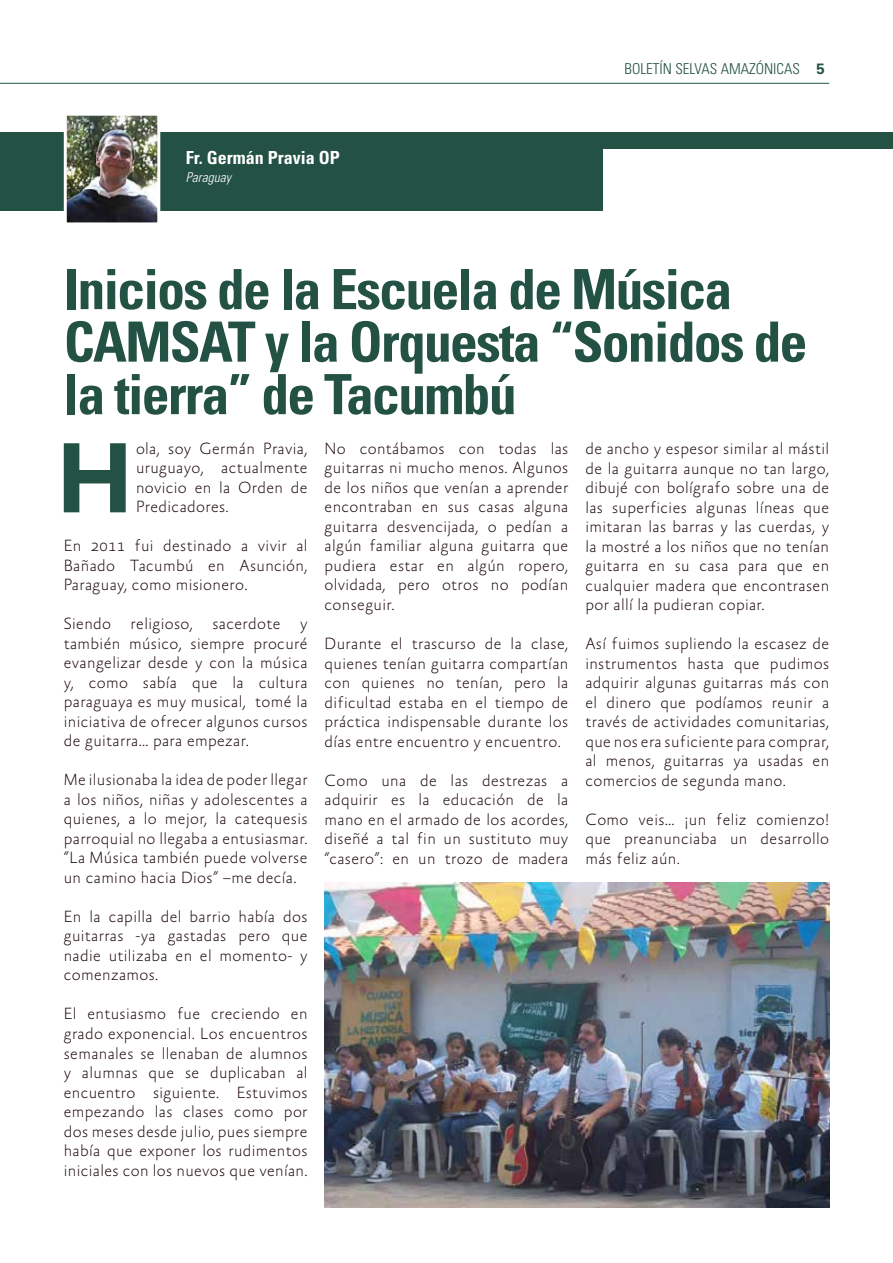
<style>
.page{position:relative;width:893px;height:1263px;background:#fff}
.page>*{position:absolute;margin:0;border:0;box-sizing:border-box;transform-origin:0 0}
.t1{font:700 101.25px "Absara Sans";color:#235144}
.t2{font:700 condensed 55.5px/52.5px "Univers LT Std";letter-spacing:-.03em;color:#235144}
.t3{font:700 condensed 18px "Univers LT Std";color:#fff}
.t4{font:100 16.5px/19.5px "Absara Sans";letter-spacing:.02em;color:#1d0809;text-align:justify}
.t5{font:300 condensed 15px "Univers LT Std";color:#235144}
.t6{font:italic 300 condensed 13.5px "Univers LT Std";color:#fff}
.s1{font-weight:700;font-stretch:normal}
</style>
<div class="page">
<hr style="left:0;top:83px;width:829px;height:1px;background:#235144">
<div style="left:0;top:133px;width:893px;height:16px;background:#235144"></div>
<div style="left:0;top:133px;width:603px;height:78px;background:#235144"></div>
<img style="left:68px;top:117px;width:88px;height:104px">
<div style="left:64px;top:113px;width:96px;height:112px;border:3px solid #fff"></div>
<img style="left:325px;top:883px;width:504px;height:325px">
<p class="t3" style="left:186px;top:147px;width:155px">Fr. Germán Pravia OP</p>
<p class="t6" style="left:186px;top:170px;width:46px">Paraguay</p>
<p class="t5" style="left:625px;top:60px;width:202px">BOLETÍN SELVAS AMAZÓNICAS <span class="s1">5</span></p>
<h2 class="t2" style="left:64px;top:263px;width:745px">Inicios de la Escuela de Música<br>CAMSAT y la Orquesta “Sonidos de la tierra” de Tacumbú</h2>
<h1 class="t1" style="left:55px;top:426px;width:80px">H</h1>
<p class="t4" style="left:136px;top:439px;width:173px">ola, soy Germán Pravia, uruguayo, actualmente novicio en la Orden de Predicadores.</p>
<p class="t4" style="left:64px;top:537px;width:245px">En 2011 fui destinado a vivir al Bañado Tacumbú en Asunción, Paraguay, como misionero.</p>
<p class="t4" style="left:64px;top:615px;width:245px">Siendo religioso, sacerdote y también músico, siempre procuré evangelizar desde y con la música y, como sabía que la cultura paraguaya es muy musical, tomé la iniciativa de ofrecer algunos cursos de guitarra… para empezar.</p>
<p class="t4" style="left:64px;top:771px;width:245px">Me ilusionaba la idea de poder llegar a los niños, niñas y adolescentes a quienes, a lo mejor, la catequesis parroquial no llegaba a entusiasmar. “La Música también puede volverse un camino hacia Dios” –me decía.</p>
<p class="t4" style="left:64px;top:907px;width:245px">En la capilla del barrio había dos guitarras -ya gastadas pero que nadie utilizaba en el momento- y comenzamos.</p>
<p class="t4" style="left:64px;top:1005px;width:245px">El entusiasmo fue creciendo en grado exponencial. Los encuentros semanales se llenaban de alumnos y alumnas que se duplicaban al encuentro siguiente. Estuvimos empezando las clases como por dos meses desde julio, pues siempre había que exponer los rudimentos iniciales con los nuevos que venían.</p>
<p class="t4" style="left:325px;top:439px;width:245px">No contábamos con todas las guitarras ni mucho menos. Algunos de los niños que venían a aprender encontraban en sus casas alguna guitarra desvencijada, o pedían a algún familiar alguna guitarra que pudiera estar en algún ropero, olvidada, pero otros no podían conseguir.</p>
<p class="t4" style="left:325px;top:634px;width:245px">Durante el trascurso de la clase, quienes tenían guitarra compartían con quienes no tenían, pero la dificultad estaba en el tiempo de práctica indispensable durante los días entre encuentro y encuentro.</p>
<p class="t4" style="left:325px;top:771px;width:245px">Como una de las destrezas a adquirir es la educación de la mano en el armado de los acordes, diseñé a tal fin un sustituto muy “casero”: en un trozo de madera</p>
<p class="t4" style="left:585px;top:439px;width:245px">de ancho y espesor similar al mástil de la guitarra aunque no tan largo, dibujé con bolígrafo sobre una de las superficies algunas líneas que imitaran las barras y las cuerdas, y la mostré a los niños que no tenían guitarra en su casa para que en cualquier madera que encontrasen por allí la pudieran copiar.</p>
<p class="t4" style="left:585px;top:635px;width:245px">Así fuimos supliendo la escasez de instrumentos hasta que pudimos adquirir algunas guitarras más con el dinero que podíamos reunir a través de actividades comunitarias, que nos era suficiente para comprar, al menos, guitarras ya usadas en comercios de segunda mano.</p>
<p class="t4" style="left:585px;top:810px;width:245px">Como veis… ¡un feliz comienzo! que preanunciaba un desarrollo más feliz aún.</p>
</div>
